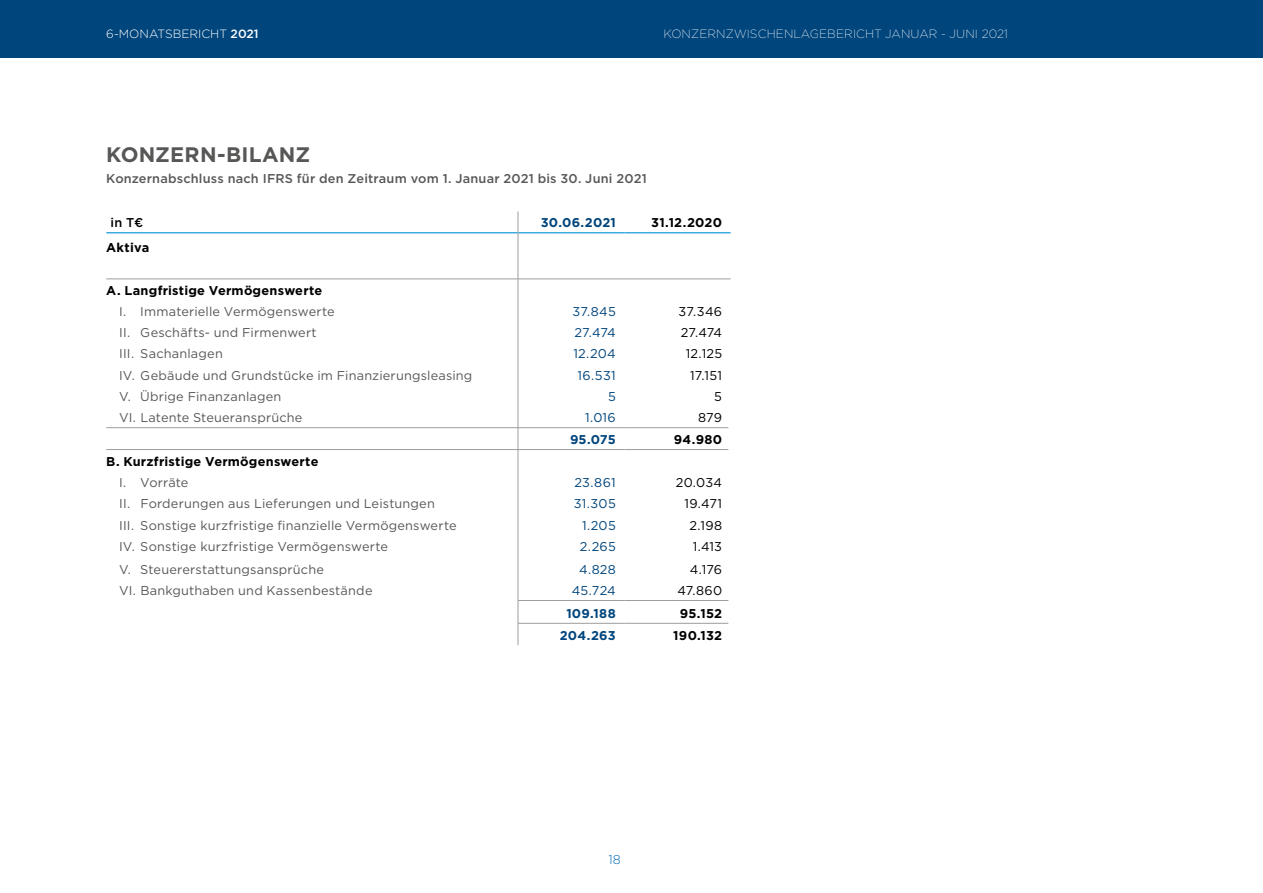
<style>
.page{position:relative;width:1263px;height:893px;background:#fff}
.page>*{position:absolute;margin:0;border:0;box-sizing:border-box;transform-origin:0 0}
.Headline_Grafik_Tabe{font:700 21px "Gotham";letter-spacing:.005em;color:#575756}
.Normal_links_Einzug{font:12.75px "Gotham";letter-spacing:.015em;color:#575756}
.Subline_Grafik_Tabel{font:500 12.75px "Gotham";letter-spacing:.015em;color:#575756}
.Normal_aktuell{font:12.75px "Gotham";letter-spacing:.015em;color:#00457c}
.Summe_links{font:700 12.75px "Gotham";letter-spacing:.02em;color:#000}
.Normal_rechts{font:12.75px "Gotham";letter-spacing:.015em;color:#000}
.Summe_aktuell{font:700 12.75px "Gotham";letter-spacing:.015em;color:#00457c}
.Summe_rechts{font:700 12.75px "Gotham";letter-spacing:.015em;color:#000}
.Head_links{font:500 12.75px "Gotham";color:#000}
.t1{font:300 12.75px "Gotham";color:#0069b4}
.t2{font:200 12px "Gotham";letter-spacing:.01em;color:#fff}
.t3{font:300 12px "Gotham";color:#fff}
.s1{font-weight:500}
</style>
<div class="page">
<hr style="left:106px;top:232px;width:412px;height:1px;background:#0090d7">
<hr style="left:518px;top:232px;width:106px;height:1px;background:#0090d7">
<hr style="left:624px;top:232px;width:107px;height:1px;background:#0090d7">
<hr style="left:106px;top:279px;width:412px;height:1px;background:#9d9d9c">
<hr style="left:518px;top:279px;width:106px;height:1px;background:#9d9d9c">
<hr style="left:624px;top:279px;width:107px;height:1px;background:#9d9d9c">
<hr style="left:106px;top:427px;width:412px;height:1px;background:#9d9d9c">
<hr style="left:518px;top:427px;width:106px;height:1px;background:#9d9d9c">
<hr style="left:624px;top:427px;width:104px;height:1px;background:#9d9d9c">
<hr style="left:106px;top:449px;width:412px;height:1px;background:#9d9d9c">
<hr style="left:518px;top:449px;width:106px;height:1px;background:#9d9d9c">
<hr style="left:624px;top:449px;width:104px;height:1px;background:#9d9d9c">
<hr style="left:518px;top:600px;width:106px;height:1px;background:#9d9d9c">
<hr style="left:624px;top:600px;width:104px;height:1px;background:#9d9d9c">
<hr style="left:518px;top:623px;width:106px;height:1px;background:#9d9d9c">
<hr style="left:624px;top:623px;width:104px;height:1px;background:#9d9d9c">
<svg style="left:518px;top:212px;width:1px;height:433px"></svg>
<div style="left:0;top:0;width:1263px;height:57px;background:#00457c"></div>
<p class="t3" style="left:106px;top:26px;width:154px">6-MONATSBERICHT <span class="s1">2021</span></p>
<p class="t2" style="left:663px;top:26px;width:346px">KONZERNZWISCHENLAGEBERICHT JANUAR - JUNI 2021</p>
<p class="Headline_Grafik_Tabe" style="left:106px;top:141px;width:205px">KONZERN-BILANZ</p>
<p class="Subline_Grafik_Tabel" style="left:106px;top:170px;width:542px">Konzernabschluss nach IFRS für den Zeitraum vom 1. Januar 2021 bis 30. Juni 2021</p>
<p class="Head_links" style="left:111px;top:214px;width:34px">in T€</p>
<p class="Summe_aktuell" style="left:541px;top:214px;width:76px">30.06.2021</p>
<p class="Summe_rechts" style="left:651px;top:214px;width:72px">31.12.2020</p>
<p class="Summe_links" style="left:106px;top:239px;width:45px">Aktiva</p>
<p class="Summe_links" style="left:106px;top:282px;width:217px">A. Langfristige Vermögenswerte</p>
<p class="Normal_links_Einzug" style="left:119px;top:303px;width:217px">I. Immaterielle Vermögenswerte</p>
<p class="Normal_aktuell" style="left:572px;top:303px;width:45px">37.845</p>
<p class="Normal_rechts" style="left:678px;top:303px;width:45px">37.346</p>
<p class="Normal_links_Einzug" style="left:119px;top:324px;width:199px">II. Geschäfts- und Firmenwert</p>
<p class="Normal_aktuell" style="left:574px;top:324px;width:43px">27.474</p>
<p class="Normal_rechts" style="left:681px;top:324px;width:43px">27.474</p>
<p class="Normal_links_Einzug" style="left:119px;top:346px;width:105px">III. Sachanlagen</p>
<p class="Normal_aktuell" style="left:573px;top:346px;width:44px">12.204</p>
<p class="Normal_rechts" style="left:686px;top:346px;width:38px">12.125</p>
<p class="Normal_links_Einzug" style="left:119px;top:367px;width:355px">IV. Gebäude und Grundstücke im Finanzierungsleasing</p>
<p class="Normal_aktuell" style="left:578px;top:367px;width:40px">16.531</p>
<p class="Normal_rechts" style="left:690px;top:367px;width:33px">17.151</p>
<p class="Normal_links_Einzug" style="left:119px;top:388px;width:164px">V. Übrige Finanzanlagen</p>
<p class="Normal_aktuell" style="left:608px;top:388px;width:9px">5</p>
<p class="Normal_rechts" style="left:714px;top:388px;width:9px">5</p>
<p class="Normal_links_Einzug" style="left:119px;top:409px;width:185px">VI. Latente Steueransprüche</p>
<p class="Normal_aktuell" style="left:585px;top:409px;width:32px">1.016</p>
<p class="Normal_rechts" style="left:698px;top:409px;width:25px">879</p>
<p class="Summe_aktuell" style="left:570px;top:431px;width:47px">95.075</p>
<p class="Summe_rechts" style="left:674px;top:431px;width:50px">94.980</p>
<p class="Summe_links" style="left:106px;top:453px;width:214px">B. Kurzfristige Vermögenswerte</p>
<p class="Normal_links_Einzug" style="left:119px;top:474px;width:71px">I. Vorräte</p>
<p class="Normal_aktuell" style="left:574px;top:474px;width:43px">23.861</p>
<p class="Normal_rechts" style="left:676px;top:474px;width:48px">20.034</p>
<p class="Normal_links_Einzug" style="left:119px;top:496px;width:317px">II. Forderungen aus Lieferungen und Leistungen</p>
<p class="Normal_aktuell" style="left:574px;top:496px;width:44px">31.305</p>
<p class="Normal_rechts" style="left:684px;top:496px;width:39px">19.471</p>
<p class="Normal_links_Einzug" style="left:119px;top:517px;width:339px">III. Sonstige kurzfristige finanzielle Vermögenswerte</p>
<p class="Normal_aktuell" style="left:582px;top:517px;width:35px">1.205</p>
<p class="Normal_rechts" style="left:689px;top:517px;width:34px">2.198</p>
<p class="Normal_links_Einzug" style="left:119px;top:538px;width:271px">IV. Sonstige kurzfristige Vermögenswerte</p>
<p class="Normal_aktuell" style="left:580px;top:538px;width:37px">2.265</p>
<p class="Normal_rechts" style="left:693px;top:538px;width:31px">1.413</p>
<p class="Normal_links_Einzug" style="left:119px;top:561px;width:206px">V. Steuererstattungsansprüche</p>
<p class="Normal_aktuell" style="left:579px;top:561px;width:38px">4.828</p>
<p class="Normal_rechts" style="left:690px;top:561px;width:34px">4.176</p>
<p class="Normal_links_Einzug" style="left:119px;top:582px;width:255px">VI. Bankguthaben und Kassenbestände</p>
<p class="Normal_aktuell" style="left:572px;top:582px;width:45px">45.724</p>
<p class="Normal_rechts" style="left:677px;top:582px;width:46px">47.860</p>
<p class="Summe_aktuell" style="left:566px;top:605px;width:51px">109.188</p>
<p class="Summe_rechts" style="left:680px;top:605px;width:44px">95.152</p>
<p class="Summe_aktuell" style="left:560px;top:627px;width:57px">204.263</p>
<p class="Summe_rechts" style="left:673px;top:627px;width:50px">190.132</p>
<p class="t1" style="left:608px;top:852px;width:14px">18</p>
</div>
